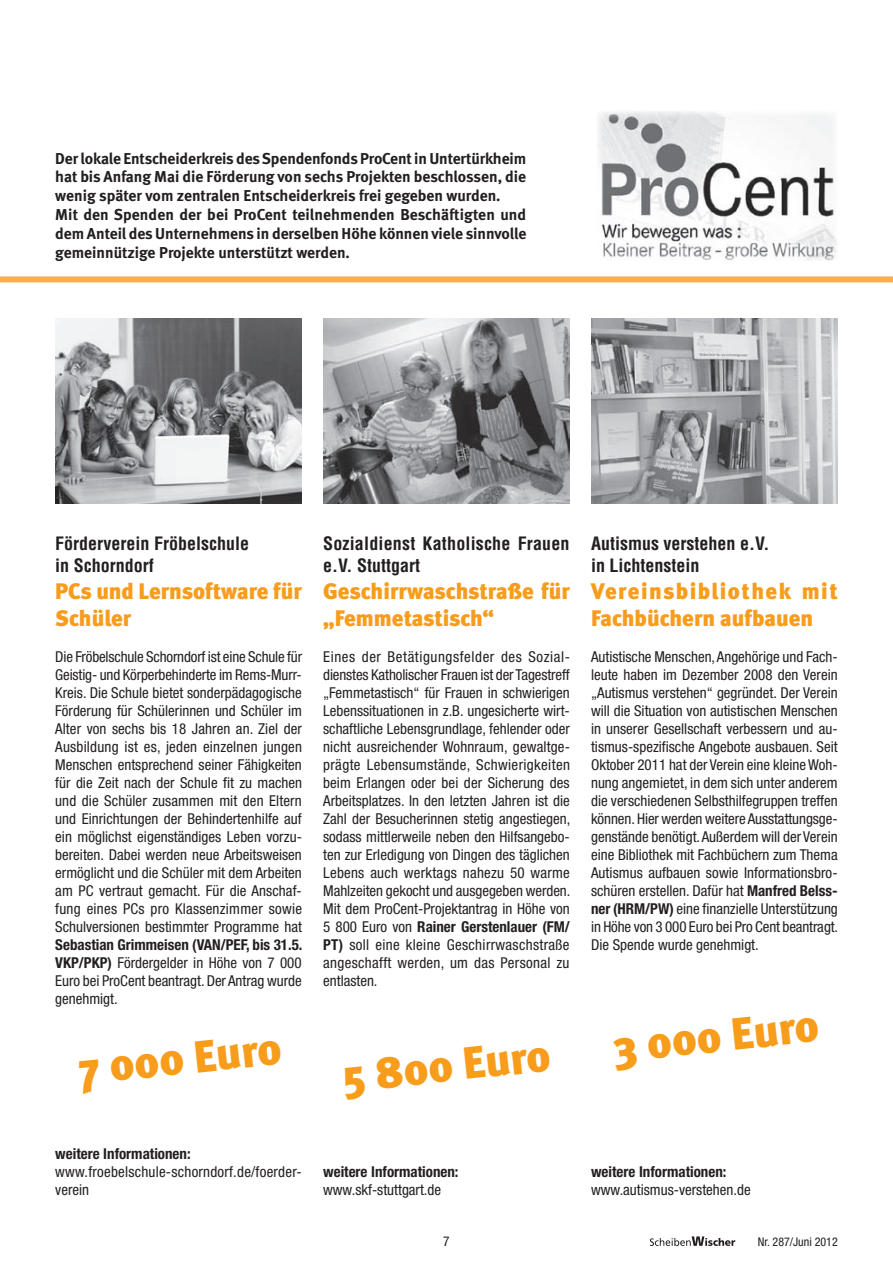
<style>
.page{position:relative;width:893px;height:1263px;background:#fff}
.page>*{position:absolute;margin:0;border:0;box-sizing:border-box;transform-origin:0 0}
.t1{font:900 45px "Meta";color:#f89c1c}
.t2{font:900 22.5px/27px "Meta";color:#f89c1c}
.t3{font:700 condensed 18px/21.6px "Helvetica";color:#231f20}
.t4{font:700 15.75px/18.9px "Meta";color:#231f20}
.t5{font:condensed 15px/18px "Helvetica Neue";color:#231f20;text-align:justify}
.t6{font:700 condensed 15px "Helvetica Neue";color:#231f20}
.t7{font:condensed 13.5px "Helvetica Neue";color:#231f20}
.t8{font:condensed 12px "Helvetica Neue";color:#231f20}
.s1{font-weight:700}
</style>
<div class="page">
<svg style="left:650px;top:1236px;width:85px;height:10px"></svg>
<div style="left:0;top:276px;width:893px;height:6px;background:#faae4b"></div>
<img style="left:598px;top:112px;width:239px;height:148px">
<img style="left:323px;top:319px;width:247px;height:185px">
<img style="left:591px;top:319px;width:247px;height:185px">
<img style="left:55px;top:319px;width:247px;height:185px">
<p class="t4" style="left:55px;top:148px;width:473px">Der lokale Entscheiderkreis des Spendenfonds ProCent in Untertürkheim hat bis Anfang Mai die Förderung von sechs Projekten beschlossen, die wenig später vom zentralen Entscheiderkreis frei gegeben wurden.<br>Mit den Spenden der bei ProCent teilnehmenden Beschäftigten und dem Anteil des Unternehmens in derselben Höhe können viele sinnvolle gemeinnützige Projekte unterstützt werden.</p>
<p class="t3" style="left:55px;top:533px;width:195px">Förderverein Fröbelschule in Schorndorf</p>
<h2 class="t2" style="left:55px;top:577px;width:248px">PCs und Lernsoftware für<br>Schüler</h2>
<p class="t5" style="left:55px;top:647px;width:248px">Die Fröbelschule Schorndorf ist eine Schule für Geistig- und Körperbehinderte im Rems-Murr-Kreis. Die Schule bietet sonderpädagogische Förderung für Schülerinnen und Schüler im Alter von sechs bis 18 Jahren an. Ziel der Ausbildung ist es, jeden einzelnen jungen Menschen entsprechend seiner Fähigkeiten für die Zeit nach der Schule fit zu machen und die Schüler zusammen mit den Eltern und Einrichtungen der Behindertenhilfe auf ein möglichst eigenständiges Leben vorzu&shy;bereiten. Dabei werden neue Arbeitsweisen ermöglicht und die Schüler mit dem Arbeiten am PC vertraut gemacht. Für die Anschaf&shy;fung eines PCs pro Klassenzimmer sowie Schulversionen bestimmter Programme hat</p>
<p class="t5" style="left:55px;top:935px;width:249px"><span class="s1">Sebastian Grimmeisen (VAN/PEF, bis 31.5.<br>VKP/PKP)</span> Fördergelder in Höhe von 7 000<br>Euro bei ProCent beantragt. Der Antrag wurde genehmigt.</p>
<p class="t3" style="left:323px;top:533px;width:248px">Sozialdienst Katholische Frauen e.V. Stuttgart</p>
<h2 class="t2" style="left:323px;top:577px;width:248px">Geschirrwaschstraße für „Femmetastisch“</h2>
<p class="t5" style="left:323px;top:647px;width:249px">Eines der Betätigungsfelder des Sozial&shy;dienstes Katholischer Frauen ist der Tagestreff „Femmetastisch“ für Frauen in schwierigen Lebenssituationen in z.B. ungesicherte wirt&shy;schaftliche Lebensgrundlage, fehlender oder nicht ausreichender Wohnraum, gewaltge&shy;prägte Lebensumstände, Schwierigkeiten beim Erlangen oder bei der Sicherung des Arbeitsplatzes. In den letzten Jahren ist die Zahl der Besucherinnen stetig angestiegen, sodass mittlerweile neben den Hilfsangebo&shy;ten zur Erledigung von Dingen des täglichen Lebens auch werktags nahezu 50 warme Mahlzeiten gekocht und ausgegeben werden.<br>Mit dem ProCent-Projektantrag in Höhe von 5 800 Euro von <span class="s1">Rainer Gerstenlauer (FM/ PT)</span> soll eine kleine Geschirrwaschstraße angeschafft werden, um das Personal zu entlasten.</p>
<h1 class="t1" style="left:76px;top:1042px;width:205px;rotate:-6deg">7 000 Euro</h1>
<h1 class="t1" style="left:339px;top:1049px;width:210px;rotate:-6deg">5 800 Euro</h1>
<p class="t6" style="left:55px;top:1145px;width:137px">weitere Informationen:</p>
<p class="t5" style="left:55px;top:1163px;width:248px">www.froebelschule-schorndorf.de/foerder&shy;verein</p>
<p class="t6" style="left:323px;top:1162px;width:137px">weitere Informationen:</p>
<p class="t5" style="left:323px;top:1180px;width:119px">www.skf-stuttgart.de</p>
<p class="t3" style="left:591px;top:533px;width:180px">Autismus verstehen e.V. in Lichtenstein</p>
<h2 class="t2" style="left:591px;top:577px;width:248px">Vereinsbibliothek mit<br>Fachbüchern aufbauen</h2>
<p class="t5" style="left:591px;top:647px;width:249px">Autistische Menschen, Angehörige und Fach&shy;leute haben im Dezember 2008 den Verein „Autismus verstehen“ gegründet. Der Verein will die Situation von autistischen Menschen in unserer Gesellschaft verbessern und au&shy;tismus-spezifische Angebote ausbauen. Seit Oktober 2011 hat der Verein eine kleine Woh&shy;nung angemietet, in dem sich unter anderem die verschiedenen Selbsthilfegruppen treffen können. Hier werden weitere Ausstattungsge&shy;genstände benötigt. Außerdem will der Verein eine Bibliothek mit Fachbüchern zum Thema Autismus aufbauen sowie Informationsbro&shy;schüren erstellen. Dafür hat <span class="s1">Manfred Belss&shy;ner (HRM/PW)</span> eine finanzielle Unterstützung in Höhe von 3 000 Euro bei Pro Cent beantragt.<br>Die Spende wurde genehmigt.</p>
<h1 class="t1" style="left:610px;top:1020px;width:208px;rotate:-6deg">3 000 Euro</h1>
<p class="t6" style="left:591px;top:1162px;width:137px">weitere Informationen:</p>
<p class="t5" style="left:591px;top:1180px;width:161px">www.autismus-verstehen.de</p>
<p class="t7" style="left:443px;top:1233px;width:8px">7</p>
<p class="t8" style="left:758px;top:1235px;width:81px">Nr. 287/Juni 2012</p>
</div>
